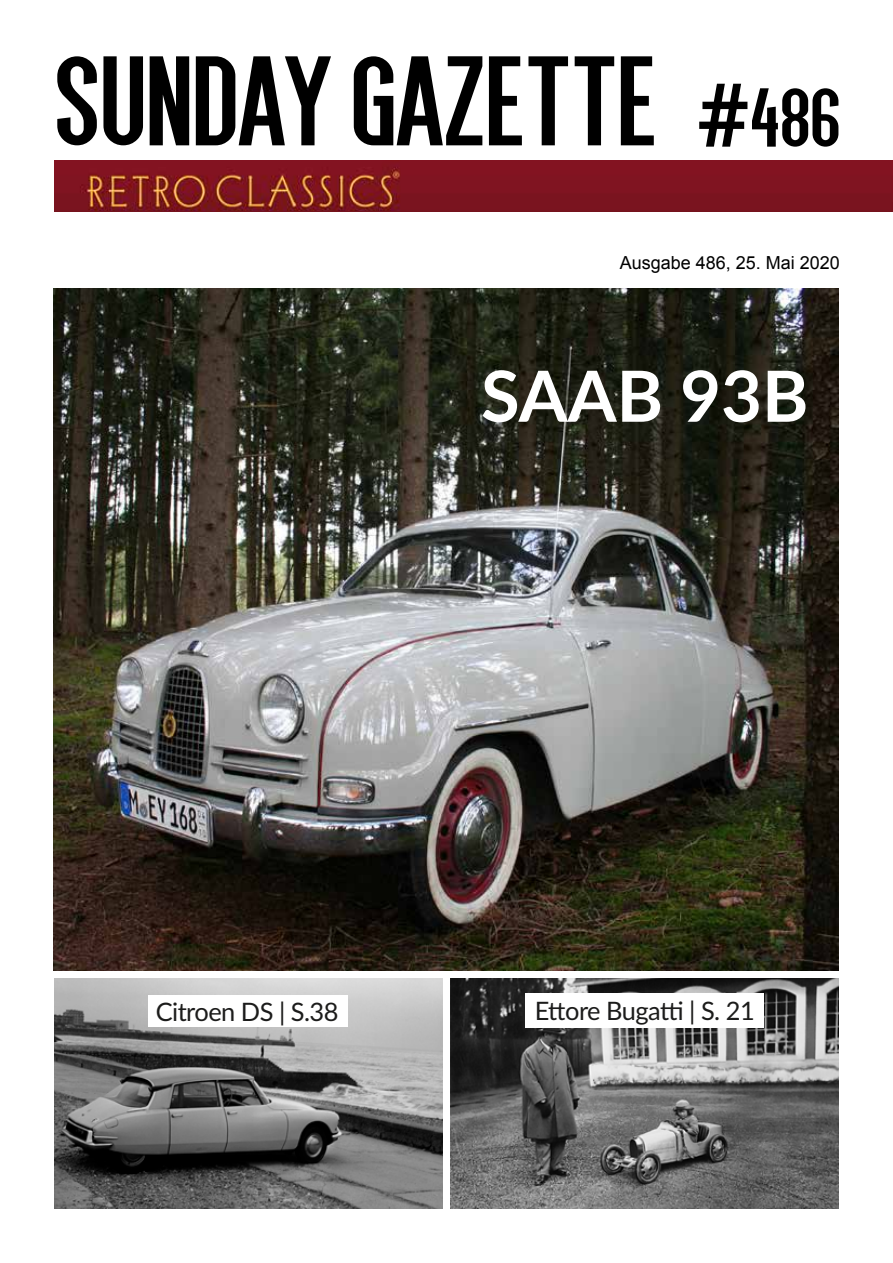
<style>
.page{position:relative;width:893px;height:1263px;background:#fff}
.page>*{position:absolute;margin:0;border:0;box-sizing:border-box;transform-origin:0 0}
.t1{font:135px "Alegre Sans";color:#000}
.t2{font:88.5px "Alegre Sans";color:#000}
.t3{font:700 70.5px "Lato";color:#fff}
.t4{font:25.35px "Lato";letter-spacing:-.02em;color:#1c1c1b}
.t5{font:18px "Arial";color:#000}
.s1{font-family:"Roboto";font-weight:700}
</style>
<div class="page">
<img style="left:54px;top:161px;width:839px;height:51px">
<img style="left:54px;top:288px;width:785px;height:683px">
<img style="left:54px;top:978px;width:388px;height:231px">
<img style="left:451px;top:978px;width:388px;height:231px">
<div style="left:526px;top:993px;width:238px;height:34px;background:#fff"></div>
<div style="left:148px;top:996px;width:200px;height:31px;background:#fff"></div>
<h1 class="t1" style="left:54px;top:20px;width:605px">SUNDAY GAZETTE</h1>
<h2 class="t2" style="left:697px;top:65px;width:145px"><span class="s1">#</span>486</h2>
<p class="t5" style="left:620px;top:251px;width:222px">Ausgabe 486, 25. Mai 2020</p>
<h3 class="t3" style="left:481px;top:344px;width:329px">SAAB 93B</h3>
<p class="t4" style="left:156px;top:993px;width:184px">Citroen DS | S.38</p>
<p class="t4" style="left:535px;top:992px;width:222px">Ettore Bugatti | S. 21</p>
</div>
